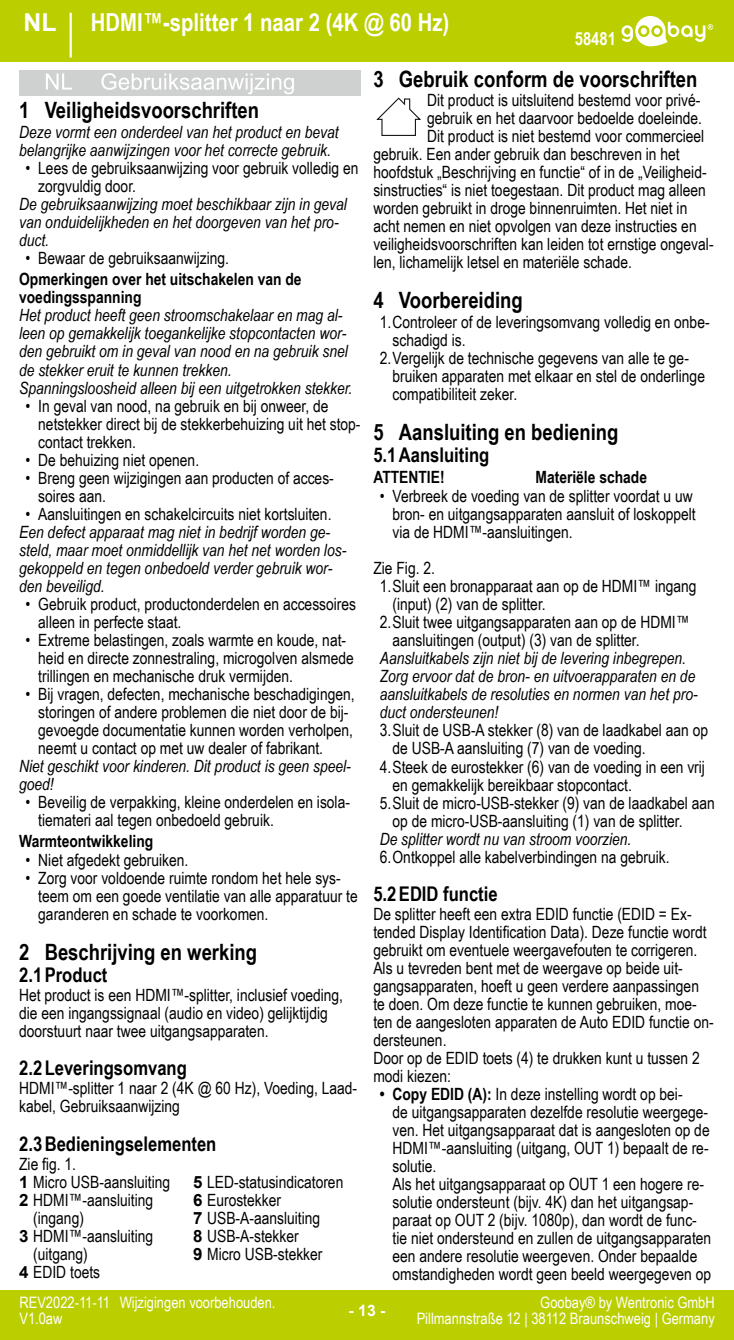
<style>
.page{position:relative;width:734px;height:1340px;background:#fff}
.page>*{position:absolute;margin:0;border:0;box-sizing:border-box;transform-origin:0 0}
.t1{font:700 24.75px "Arial Narrow";color:#fff}
.t2{font:700 24.75px "Arial";color:#fff}
.t3{font:700 22.5px "Arial Narrow";color:#000}
.t4{font:700 20.25px "Arial Narrow";color:#000}
.t5{font:700 18px "Arial Narrow";color:#fff}
.t6{font:16.88px/18px "Arial Narrow";color:#000}
.t7{font:italic 16.88px/18px "Arial Narrow";color:#000}
.t8{font:700 16.88px/18px "Arial Narrow";color:#000}
.t9{font:15.75px/15.8px "Arial Narrow";color:#fff;text-align:right}
.t10{font:700 15.75px "Arial";color:#fff}
.s1{font-family:"Arial";font-weight:700}
.s2{font-weight:700}
</style>
<div class="page">
<div style="left:0;top:0;width:733px;height:62px;background:#bbcf00"></div>
<svg style="left:621px;top:16px;width:92px;height:30px"></svg>
<hr style="left:70px;top:13px;width:2px;height:44px;background:#fff">
<div style="left:0;top:1290px;width:733px;height:49px;background:#bbcf00"></div>
<div style="left:19px;top:70px;width:341px;height:26px;background:#cfd0d0"></div>
<svg style="left:46px;top:73px;width:26px;height:17px"></svg>
<svg style="left:101px;top:73px;width:193px;height:21px"></svg>
<svg style="left:376px;top:98px;width:45px;height:38px"></svg>
<h1 class="t2" style="left:24px;top:5px;width:34px">NL</h1>
<h1 class="t1" style="left:91px;top:3px;width:360px">HDMI™-splitter 1 naar 2 (4K @ 60 Hz)</h1>
<p class="t5" style="left:574px;top:25px;width:43px">58481</p>
<h2 class="t3" style="left:19px;top:93px;width:241px">1 Veiligheidsvoorschriften</h2>
<p class="t7" style="left:19px;top:122px;width:321px">Deze vormt een onderdeel van het product en bevat belangrijke aanwijzingen voor het correcte gebruik.</p>
<p class="t6" style="left:38px;top:158px;width:321px;text-indent:-13px">• Lees de gebruiksaanwijzing voor gebruik volledig en zorgvuldig door.</p>
<p class="t7" style="left:19px;top:194px;width:329px">De gebruiksaanwijzing moet beschikbaar zijn in geval van onduidelijkheden en het doorgeven van het pro&shy;duct.</p>
<p class="t6" style="left:26px;top:248px;width:205px">• Bewaar de gebruiksaanwijzing.</p>
<p class="t8" style="left:19px;top:269px;width:284px">Opmerkingen over het uitschakelen van de voedingsspanning</p>
<p class="t7" style="left:19px;top:306px;width:334px">Het product heeft geen stroomschakelaar en mag al&shy;leen op gemakkelijk toegankelijke stopcontacten wor&shy;den gebruikt om in geval van nood en na gebruik snel de stekker eruit te kunnen trekken.<br>Spanningsloosheid alleen bij een uitgetrokken stekker.</p>
<p class="t6" style="left:38px;top:396px;width:324px;text-indent:-13px">• In geval van nood, na gebruik en bij onweer, de netstekker direct bij de stekkerbehuizing uit het stop&shy;contact trekken.</p>
<p class="t6" style="left:26px;top:450px;width:175px">• De behuizing niet openen.</p>
<p class="t6" style="left:38px;top:468px;width:297px;text-indent:-13px">• Breng geen wijzigingen aan producten of acces&shy;soires aan.</p>
<p class="t6" style="left:26px;top:504px;width:307px">• Aansluitingen en schakelcircuits niet kortsluiten.</p>
<p class="t7" style="left:19px;top:522px;width:328px">Een defect apparaat mag niet in bedrijf worden ge&shy;steld, maar moet onmiddellijk van het net worden los&shy;gekoppeld en tegen onbedoeld verder gebruik wor&shy;den beveiligd.</p>
<p class="t6" style="left:38px;top:594px;width:319px;text-indent:-13px">• Gebruik product, productonderdelen en accessoires alleen in perfecte staat.</p>
<p class="t6" style="left:38px;top:630px;width:317px;text-indent:-13px">• Extreme belastingen, zoals warmte en koude, nat&shy;heid en directe zonnestraling, microgolven alsmede trillingen en mechanische druk vermijden.</p>
<p class="t6" style="left:38px;top:684px;width:318px;text-indent:-13px">• Bij vragen, defecten, mechanische beschadigingen, storingen of andere problemen die niet door de bij&shy;gevoegde documentatie kunnen worden verholpen, neemt u contact op met uw dealer of fabrikant.</p>
<p class="t7" style="left:19px;top:756px;width:333px">Niet geschikt voor kinderen. Dit product is geen speel&shy;goed!</p>
<p class="t6" style="left:38px;top:792px;width:313px;text-indent:-13px">• Beveilig de verpakking, kleine onderdelen en isola&shy;tiemateri aal tegen onbedoeld gebruik.</p>
<p class="t8" style="left:19px;top:831px;width:136px">Warmteontwikkeling</p>
<p class="t6" style="left:26px;top:850px;width:164px">• Niet afgedekt gebruiken.</p>
<p class="t6" style="left:38px;top:868px;width:321px;text-indent:-13px">• Zorg voor voldoende ruimte rondom het hele sys&shy;teem om een goede ventilatie van alle apparatuur te garanderen en schade te voorkomen.</p>
<h2 class="t3" style="left:19px;top:935px;width:239px">2 Beschrijving en werking</h2>
<p class="t4" style="left:19px;top:959px;width:90px">2.1Product</p>
<p class="t6" style="left:19px;top:985px;width:325px">Het product is een HDMI™-splitter, inclusief voeding, die een ingangssignaal (audio en video) gelijktijdig doorstuurt naar twee uitgangsapparaten.</p>
<p class="t4" style="left:19px;top:1052px;width:169px">2.2Leveringsomvang</p>
<p class="t6" style="left:19px;top:1078px;width:339px">HDMI™-splitter 1 naar 2 (4K @ 60 Hz), Voeding, Laad&shy;kabel, Gebruiksaanwijzing</p>
<p class="t4" style="left:19px;top:1128px;width:199px">2.3Bedieningselementen</p>
<p class="t6" style="left:19px;top:1154px;width:58px">Zie fig. 1.</p>
<p class="t6" style="left:19px;top:1172px;width:152px"><span class="s1">1</span> Micro USB-aansluiting</p>
<p class="t6" style="left:19px;top:1190px;width:136px"><span class="s1">2</span> HDMI™-aansluiting</p>
<p class="t6" style="left:33px;top:1208px;width:52px">(ingang)</p>
<p class="t6" style="left:19px;top:1226px;width:136px"><span class="s1">3</span> HDMI™-aansluiting</p>
<p class="t6" style="left:33px;top:1244px;width:56px">(uitgang)</p>
<p class="t6" style="left:19px;top:1262px;width:82px"><span class="s1">4</span> EDID toets</p>
<p class="t6" style="left:193px;top:1172px;width:152px"><span class="s1">5</span> LED-statusindicatoren<br><span class="s1">6</span> Eurostekker<br><span class="s1">7</span> USB-A-aansluiting<br><span class="s1">8</span> USB-A-stekker<br><span class="s1">9</span> Micro USB-stekker</p>
<h2 class="t3" style="left:373px;top:62px;width:325px">3 Gebruik conform de voorschriften</h2>
<p class="t6" style="left:427px;top:90px;width:275px">Dit product is uitsluitend bestemd voor privé-</p>
<p class="t6" style="left:427px;top:108px;width:276px">gebruik en het daarvoor bedoelde doeleinde.</p>
<p class="t6" style="left:427px;top:126px;width:278px">Dit product is niet bestemd voor commercieel</p>
<p class="t6" style="left:373px;top:144px;width:308px">gebruik. Een ander gebruik dan beschreven in het</p>
<p class="t6" style="left:373px;top:162px;width:335px">hoofdstuk „Beschrijving en functie“ of in de „Veiligheid-</p>
<p class="t6" style="left:373px;top:180px;width:334px">sinstructies“ is niet toegestaan. Dit product mag alleen</p>
<p class="t6" style="left:373px;top:198px;width:315px">worden gebruikt in droge binnenruimten. Het niet in</p>
<p class="t6" style="left:373px;top:216px;width:325px">acht nemen en niet opvolgen van deze instructies en</p>
<p class="t6" style="left:373px;top:234px;width:342px">veiligheidsvoorschriften kan leiden tot ernstige ongeval-</p>
<p class="t6" style="left:373px;top:252px;width:260px">len, lichamelijk letsel en materiële schade.</p>
<h2 class="t3" style="left:373px;top:283px;width:151px">4 Voorbereiding</h2>
<p class="t6" style="left:379px;top:312px;width:331px">1.Controleer of de leveringsomvang volledig en onbe-</p>
<p class="t6" style="left:392px;top:330px;width:75px">schadigd is.</p>
<p class="t6" style="left:379px;top:348px;width:310px">2.Vergelijk de technische gegevens van alle te ge-</p>
<p class="t6" style="left:392px;top:366px;width:314px">bruiken apparaten met elkaar en stel de onderlinge</p>
<p class="t6" style="left:392px;top:384px;width:126px">compatibiliteit zeker.</p>
<h2 class="t3" style="left:373px;top:415px;width:246px">5 Aansluiting en bediening</h2>
<p class="t4" style="left:373px;top:439px;width:117px">5.1Aansluiting</p>
<p class="t8" style="left:373px;top:467px;width:73px">ATTENTIE!</p>
<p class="t8" style="left:535px;top:467px;width:113px">Materiële schade</p>
<p class="t6" style="left:392px;top:487px;width:305px;text-indent:-13px">• Verbreek de voeding van de splitter voordat u uw bron- en uitgangsapparaten aansluit of loskoppelt via de HDMI™-aansluitingen.</p>
<p class="t6" style="left:373px;top:559px;width:63px">Zie Fig. 2.</p>
<p class="t6" style="left:379px;top:577px;width:318px">1.Sluit een bronapparaat aan op de HDMI™ ingang</p>
<p class="t6" style="left:392px;top:595px;width:155px">(input) (2) van de splitter.</p>
<p class="t6" style="left:379px;top:613px;width:311px">2.Sluit twee uitgangsapparaten aan op de HDMI™</p>
<p class="t6" style="left:392px;top:631px;width:248px">aansluitingen (output) (3) van de splitter.</p>
<p class="t7" style="left:379px;top:649px;width:319px">Aansluitkabels zijn niet bij de levering inbegrepen.<br>Zorg ervoor dat de bron- en uitvoerapparaten en de aansluitkabels de resoluties en normen van het pro&shy;duct ondersteunen!</p>
<p class="t6" style="left:379px;top:721px;width:330px">3.Sluit de USB-A stekker (8) van de laadkabel aan op</p>
<p class="t6" style="left:392px;top:739px;width:255px">de USB-A aansluiting (7) van de voeding.</p>
<p class="t6" style="left:379px;top:757px;width:327px">4.Steek de eurostekker (6) van de voeding in een vrij</p>
<p class="t6" style="left:392px;top:775px;width:241px">en gemakkelijk bereikbaar stopcontact.</p>
<p class="t6" style="left:379px;top:793px;width:336px">5.Sluit de micro-USB-stekker (9) van de laadkabel aan</p>
<p class="t6" style="left:392px;top:811px;width:291px">op de micro-USB-aansluiting (1) van de splitter.</p>
<p class="t7" style="left:379px;top:829px;width:253px">De splitter wordt nu van stroom voorzien.</p>
<p class="t6" style="left:379px;top:847px;width:291px">6.Ontkoppel alle kabelverbindingen na gebruik.</p>
<p class="t4" style="left:373px;top:878px;width:126px">5.2EDID functie</p>
<p class="t6" style="left:373px;top:904px;width:342px">De splitter heeft een extra EDID functie (EDID = Ex&shy;tended Display Identification Data). Deze functie wordt gebruikt om eventuele weergavefouten te corrigeren.<br>Als u tevreden bent met de weergave op beide uit&shy;gangsapparaten, hoeft u geen verdere aanpassingen te doen. Om deze functie te kunnen gebruiken, moe&shy;ten de aangesloten apparaten de Auto EDID functie on&shy;dersteunen.<br>Door op de EDID toets (4) te drukken kunt u tussen 2 modi kiezen:</p>
<p class="t6" style="left:392px;top:1084px;width:320px;text-indent:-13px"><span class="s2">• Copy EDID (A):</span> In deze instelling wordt op bei-<br>de uitgangsapparaten dezelfde resolutie weergege&shy;ven. Het uitgangsapparaat dat is aangesloten op de HDMI™-aansluiting (uitgang, OUT 1) bepaalt de re&shy;solutie.<br>Als het uitgangsapparaat op OUT 1 een hogere re&shy;solutie ondersteunt (bijv. 4K) dan het uitgangsap&shy;paraat op OUT 2 (bijv. 1080p), dan wordt de func&shy;tie niet ondersteund en zullen de uitgangsapparaten een andere resolutie weergeven. Onder bepaalde omstandigheden wordt geen beeld weergegeven op</p>
<p class="t9" style="left:19px;top:1293px;width:92px;text-align:left">REV2022-11-11<br>V1.0aw</p>
<p class="t9" style="left:120px;top:1293px;width:157px">Wijzigingen voorbehouden.</p>
<p class="t10" style="left:348px;top:1298px;width:38px">- 13 -</p>
<p class="t9" style="left:416px;top:1293px;width:299px">Goobay® by Wentronic GmbH<br>Pillmannstraße 12 | 38112 Braunschweig | Germany</p>
</div>
